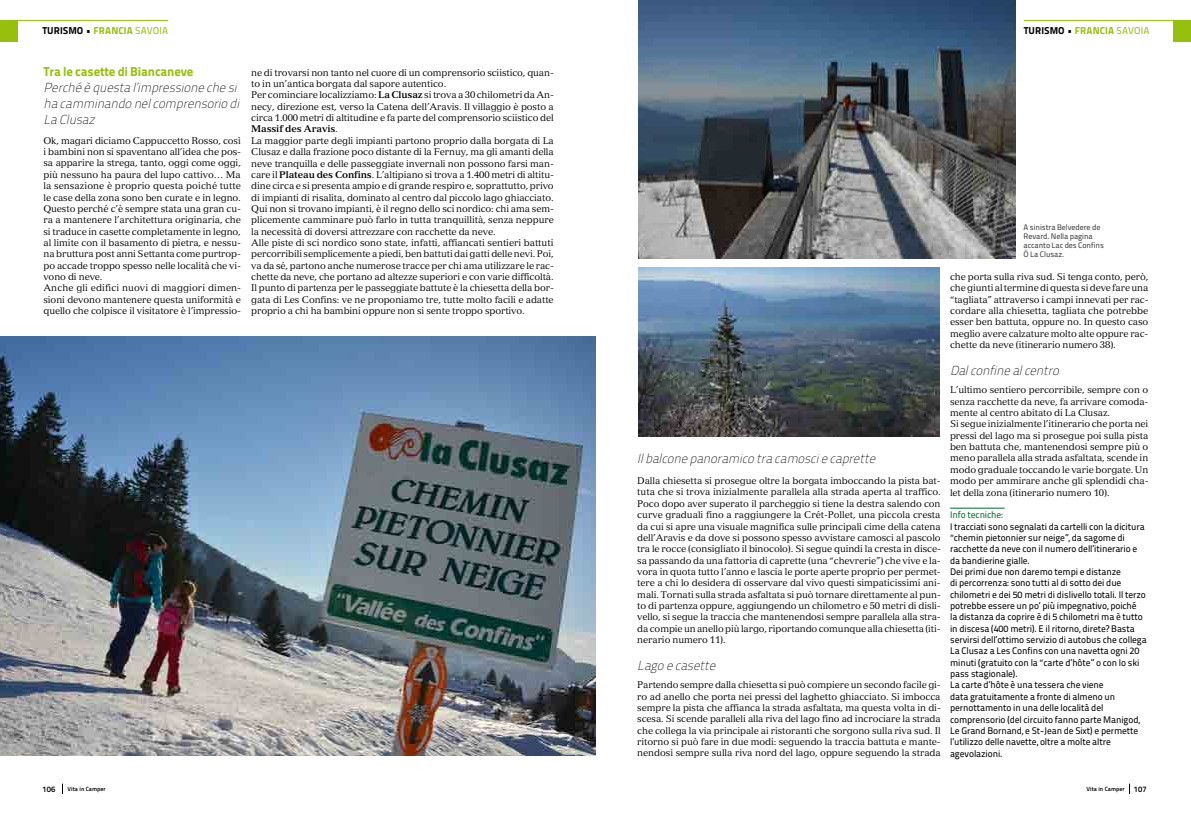
<style>
.page{position:relative;width:1191px;height:814px;background:#fff}
.page>*{position:absolute;margin:0;border:0;box-sizing:border-box;transform-origin:0 0}
.t1{font:italic 13px/16px "Titillium Maps 26 L 1 wt";color:#000}
.t2{font:13px "Titillium Maps 26 L 999 wt";letter-spacing:-.015em;color:#97bf0d}
.t3{font:10px "Titillium Maps 26 L 999 wt";letter-spacing:.01em;color:#000}
.t4{font:9.5px/11.3px "Versailles";letter-spacing:-.01em;color:#000}
.t5{font:9.5px/11.3px "Titillium Maps 26 L 500 wt";letter-spacing:-.01em;color:#000}
.t6{font:9.5px "Titillium Maps 26 L 500 wt";letter-spacing:-.01em;color:#006c35}
.t7{font:8px/9px "Titillium Maps 26 L 500 wt";letter-spacing:-.01em;color:#3e3d40}
.t8{font:8px "Titillium Maps 26 L 750 wt";color:#000}
.t9{font:6px "Titillium Maps 26 L 750 wt";color:#000}
.s1{font-family:"Titillium Maps 26 L 250 wt"}
.s2{color:#97bf0d}
.s3{font-family:"Titillium Maps 26 L 500 wt";color:#97bf0d}
.s4{font-weight:700}
.s5{font-size:8px}
</style>
<div class="page">
<div style="left:1173px;top:20px;width:18px;height:22px;background:#97bf0d"></div>
<hr style="left:6px;top:20px;width:162px;height:1px;background:#97bf0d">
<div style="left:0;top:20px;width:18px;height:22px;background:#97bf0d"></div>
<img style="left:638px;top:0;width:377px;height:258px">
<hr style="left:1023px;top:20px;width:168px;height:1px;background:#97bf0d">
<img style="left:0;top:336px;width:595px;height:419px">
<hr style="left:950px;top:508px;width:54px;height:1px;background:#006c35">
<img style="left:638px;top:267px;width:301px;height:170px">
<p class="t3" style="left:42px;top:23px;width:127px">TURISMO <span class="s1">•</span> <span class="s2">FRANCIA</span> <span class="s3">savoiA</span></p>
<p class="t3" style="left:1023px;top:23px;width:127px">TURISMO <span class="s1">•</span> <span class="s2">FRANCIA</span> <span class="s3">savoia</span></p>
<h1 class="t2" style="left:43px;top:61px;width:151px">Tra le casette di Biancaneve</h1>
<h1 class="t1" style="left:43px;top:78px;width:201px">Perchéèquestal’impressionechesi hacamminandonelcomprensoriodi<br>LaClusaz</h1>
<p class="t4" style="left:43px;top:135px;width:199px">Ok, magari diciamo Cappuccetto Rosso, così i bambini non si spaventano all’idea che pos&shy;sa apparire la strega, tanto, oggi come oggi, più nessuno ha paura del lupo cattivo… Ma la sensazione è proprio questa poiché tutte le case della zona sono ben curate e in legno.<br>Questo perché c’è sempre stata una gran cu&shy;ra a mantenere l’architettura originaria, che si traduce in casette completamente in legno, al limite con il basamento di pietra, e nessu&shy;na bruttura post anni Settanta come purtrop&shy;po accade troppo spesso nelle località che vi&shy;vono di neve.<br>Anche gli edifici nuovi di maggiori dimen&shy;sioni devono mantenere questa uniformità e quello che colpisce il visitatore è l’impressio-</p>
<p class="t4" style="left:251px;top:67px;width:304px">ne di trovarsi non tanto nel cuore di un comprensorio sciistico, quan&shy;to in un’antica borgata dal sapore autentico.<br>Per cominciare localizziamo: <span class="s4">La Clusaz</span> si trova a 30 chilometri da An&shy;necy, direzione est, verso la Catena dell’Aravis. Il villaggio è posto a circa 1.000 metri di altitudine e fa parte del comprensorio sciistico del <span class="s4">Massif des Aravis</span>.<br>La maggior parte degli impianti partono proprio dalla borgata di La Clusaz e dalla frazione poco distante di la Fernuy, ma gli amanti della neve tranquilla e delle passeggiate invernali non possono farsi man&shy;care il <span class="s4">Plateau des Confins</span>. L’altipiano si trova a 1.400 metri di altitu&shy;dine circa e si presenta ampio e di grande respiro e, soprattutto, privo di impianti di risalita, dominato al centro dal piccolo lago ghiacciato.<br>Qui non si trovano impianti, è il regno dello sci nordico: chi ama sem&shy;plicemente camminare può farlo in tutta tranquillità, senza neppure la necessità di doversi attrezzare con racchette da neve.<br>Alle piste di sci nordico sono state, infatti, affiancati sentieri battuti percorribili semplicemente a piedi, ben battuti dai gatti delle nevi. Poi, va da sé, partono anche numerose tracce per chi ama utilizzare le rac&shy;chette da neve, che portano ad altezze superiori e con varie difficoltà.<br>Il punto di partenza per le passeggiate battute è la chiesetta della bor&shy;gata di Les Confins: ve ne proponiamo tre, tutte molto facili e adatte proprio a chi ha bambini oppure non si sente troppo sportivo.</p>
<h1 class="t1" style="left:637px;top:449px;width:243px">Ilbalconepanoramicotracamosciecaprette</h1>
<p class="t4" style="left:637px;top:475px;width:305px;text-align:justify">Dalla chiesetta si prosegue oltre la borgata imboccando la pista bat&shy;tuta che si trova inizialmente parallela alla strada aperta al traffico.<br>Poco dopo aver superato il parcheggio si tiene la destra salendo con curve graduali fino a raggiungere la Crét-Pollet, una piccola cresta da cui si apre una visuale magnifica sulle principali cime della catena dell’Aravis e da dove si possono spesso avvistare camosci al pascolo tra le rocce (consigliato il binocolo). Si segue quindi la cresta in disce&shy;sa passando da una fattoria di caprette (una “chevrerie”) che vive e la&shy;vora in quota tutto l’anno e lascia le porte aperte proprio per permet&shy;tere a chi lo desidera di osservare dal vivo questi simpaticissimi ani&shy;mali. Tornati sulla strada asfaltata si può tornare direttamente al pun&shy;to di partenza oppure, aggiungendo un chilometro e 50 metri di disli&shy;vello, si segue la traccia che mantenendosi sempre parallela alla stra&shy;da compie un anello più largo, riportando comunque alla chiesetta (iti&shy;nerario numero 11).</p>
<h1 class="t1" style="left:637px;top:657px;width:83px">Lagoecasette</h1>
<p class="t4" style="left:637px;top:679px;width:305px;text-align:justify">Partendo sempre dalla chiesetta si può compiere un secondo facile gi&shy;ro ad anello che porta nei pressi del laghetto ghiacciato. Si imbocca sempre la pista che affianca la strada asfaltata, ma questa volta in di&shy;scesa. Si scende paralleli alla riva del lago fino ad incrociare la strada che collega la via principale ai ristoranti che sorgono sulla riva sud. Il ritorno si può fare in due modi: seguendo la traccia battuta e mante&shy;nendosi sempre sulla riva nord del lago, oppure seguendo la strada</p>
<p class="t7" style="left:1023px;top:222px;width:82px">A sinistra Belvedere de<br>Revard. Nella pagina accanto Lac des Confins<br>Ö La Clusaz.</p>
<p class="t4" style="left:950px;top:271px;width:200px;text-align:justify">che porta sulla riva sud. Si tenga conto, però, che giunti al termine di questa si deve fare una “tagliata” attraverso i campi innevati per rac&shy;cordare alla chiesetta, tagliata che potrebbe esser ben battuta, oppure no. In questo caso meglio avere calzature molto alte oppure rac&shy;chette da neve (itinerario numero 38).</p>
<h1 class="t1" style="left:950px;top:362px;width:114px">Dalconfinealcentro</h1>
<p class="t4" style="left:950px;top:384px;width:200px">L’ultimo sentiero percorribile, sempre con o senza racchette da neve, fa arrivare comoda&shy;mente al centro abitato di La Clusaz.<br>Si segue inizialmente l’itinerario che porta nei pressi del lago ma si prosegue poi sulla pista ben battuta che, mantenendosi sempre più o meno parallela alla strada asfaltata, scende in modo graduale toccando le varie borgate. Un modo per ammirare anche gli splendidi cha&shy;let della zona (itinerario numero 10).</p>
<p class="t6" style="left:950px;top:507px;width:54px">I nfo tecniche:</p>
<p class="t5" style="left:950px;top:520px;width:198px">I tracciati sono segnalati da cartelli con la dicitura “chemin pietonnier sur neige”, da sagome di racchette da neve con il numero dell’itinerario e da bandierine gialle.<br>Dei primi due non daremo tempi e distanze<br>di percorrenza: sono tutti al di sotto dei due chilometri e dei 50 metri di dislivello totali. I l terzo potrebbe essere un po’ più impegnativo, poiché<br>la distanza da coprire è di 5 chilometri ma è tutto in discesa (400 metri). E il ritorno, direte? Basta servirsi dell’ottimo servizio di autobus che collega La Clusaz a Les Confins con una navetta ogni 20 minuti (gratuito con la “carte d’hôte” o con lo ski pass stagionale).<br>La carte d’hôte è una tessera che viene<br>data gratuitamente a fronte di almeno un pernottamento in una delle località del comprensorio (del circuito fanno parte Manigod, Le Grand Bornand, e St-Jean de Sixt) e permette l’utilizzo delle navette, oltre a molte altre agevolazioni.</p>
<p class="t8" style="left:43px;top:782px;width:14px">106</p>
<p class="t9" style="left:68px;top:784px;width:40px">Vita in Camper</p>
<p class="t9" style="left:1086px;top:784px;width:62px">Vita in Camper <span class="s5">107</span></p>
</div>
